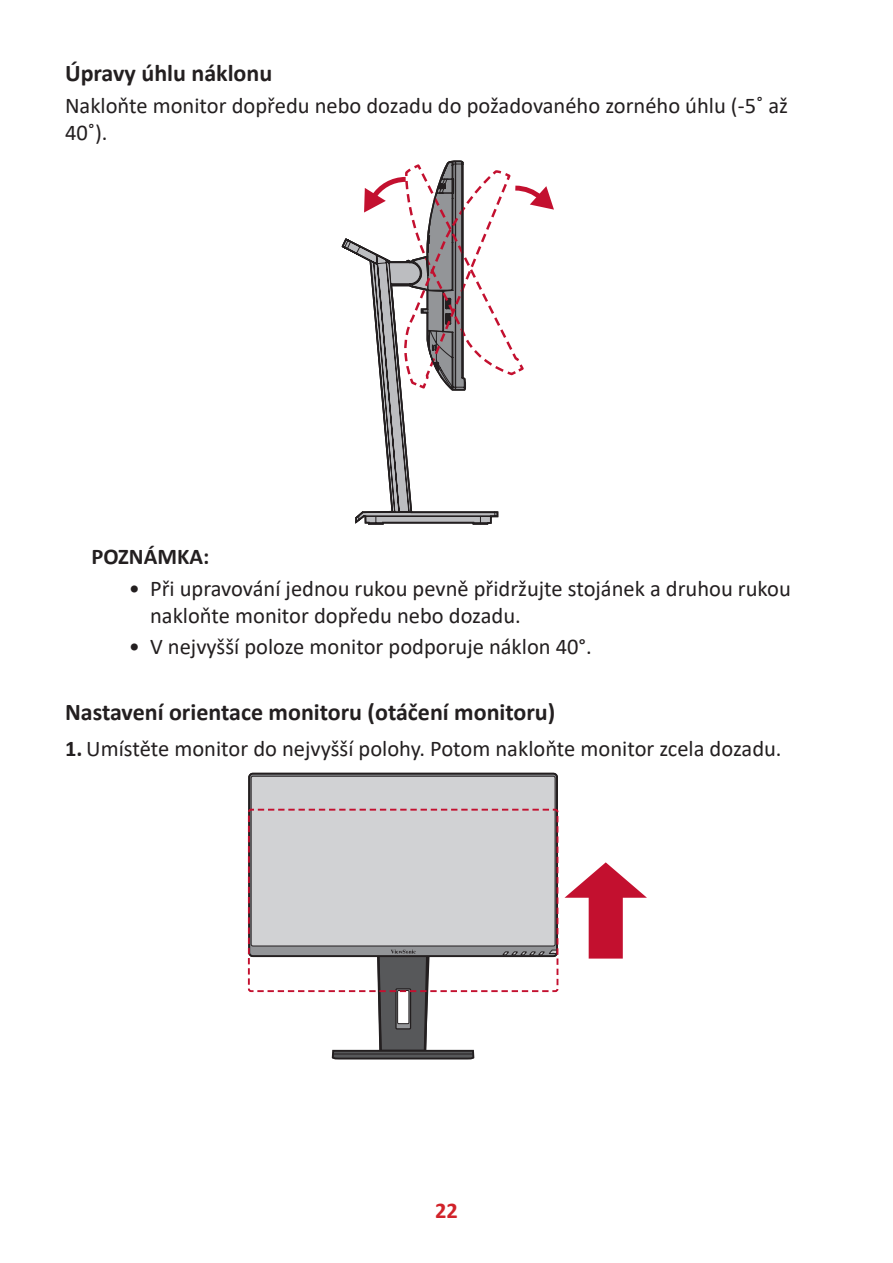
<style>
.page{position:relative;width:893px;height:1263px;background:#fff}
.page>*{position:absolute;margin:0;border:0;box-sizing:border-box;transform-origin:0 0}
.t1{font:700 24px "Calibri";color:#231f20}
.t2{font:22.5px/27px "Calibri";color:#231f20}
.t3{font:700 22.5px "Calibri";color:#231f20}
.t4{font:700 22.5px "Calibri";color:#d1232a}
.s1{font-weight:700}
</style>
<div class="page">
<svg style="left:499px;top:170px;width:55px;height:206px"></svg>
<svg style="left:342px;top:161px;width:157px;height:364px"></svg>
<svg style="left:249px;top:774px;width:308px;height:182px"></svg>
<div style="left:248px;top:773px;width:310px;height:184px;border:2px solid #231f20;border-radius:4px"></div>
<svg style="left:331px;top:950px;width:144px;height:109px"></svg>
<div style="left:251px;top:776px;width:304px;height:170px;background:#d1d2d4;border-radius:2px"></div>
<div style="left:251px;top:776px;width:304px;height:170px;border:1px solid #231f20;border-radius:2px"></div>
<svg style="left:503px;top:861px;width:144px;height:99px"></svg>
<div style="left:248px;top:809px;width:310px;height:183px;border:2px dashed #c3102f;border-radius:2px"></div>
<p class="t1" style="left:65px;top:56px;width:209px">Úpravy úhlu náklonu</p>
<p class="t2" style="left:65px;top:91px;width:724px">Nakloňte monitor dopředu nebo dozadu do požadovaného zorného úhlu (-5˚ až<br>40˚).</p>
<p class="t3" style="left:103px;top:541px;width:107px">POZNÁMKA</p>
<p class="t2" style="left:150px;top:574px;width:642px;text-indent:-21px">• Při upravování jednou rukou pevně přidržujte stojánek a druhou rukou nakloňte monitor dopředu nebo dozadu.</p>
<p class="t2" style="left:129px;top:632px;width:464px">• V nejvyšší poloze monitor podporuje náklon 40°.</p>
<p class="t1" style="left:65px;top:695px;width:492px">Nastavení orientace monitoru (otáčení monitoru)</p>
<p class="t2" style="left:65px;top:734px;width:718px"><span class="s1">1.</span> Umístěte monitor do nejvyšší polohy. Potom nakloňte monitor zcela dozadu.</p>
<p class="t4" style="left:435px;top:1194px;width:24px">22</p>
</div>
